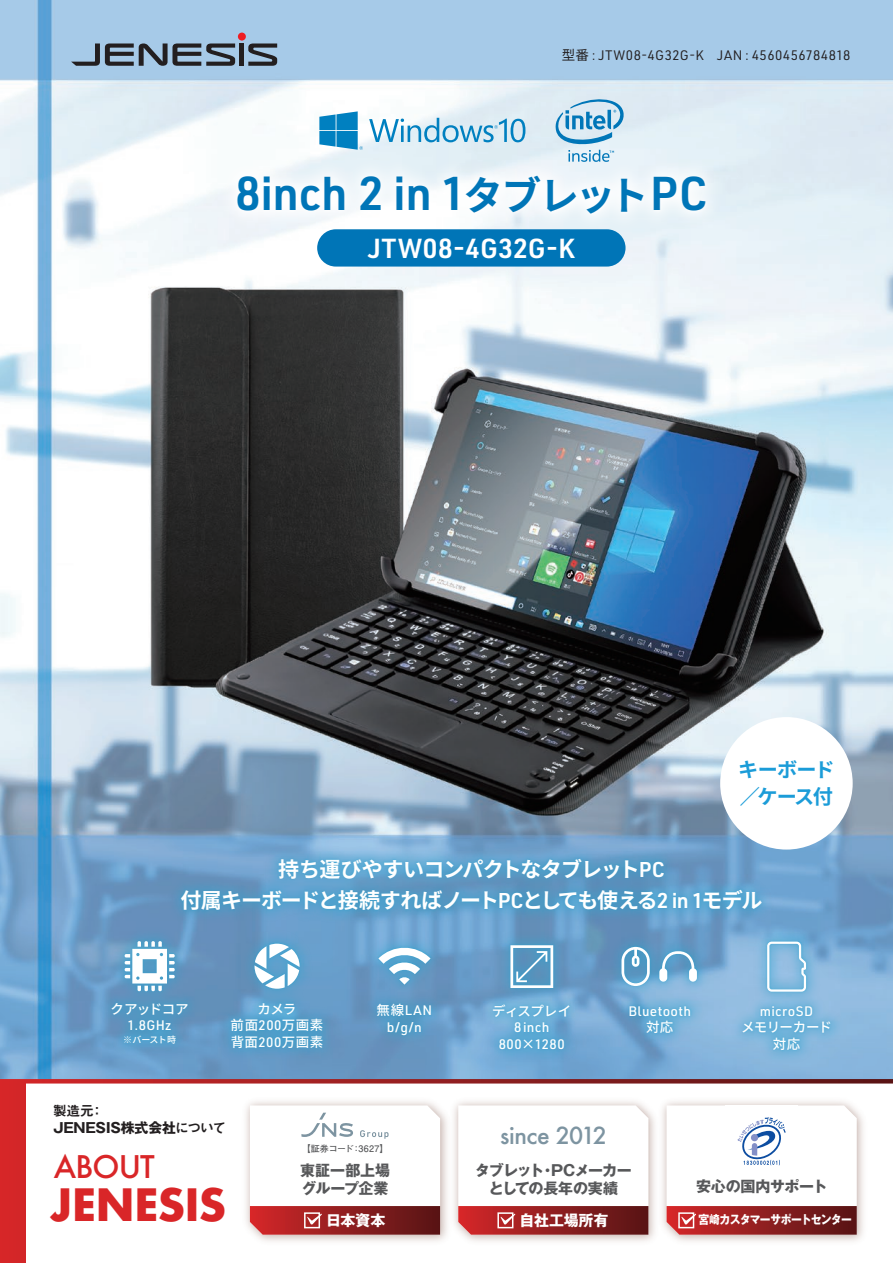
<style>
.page{position:relative;width:893px;height:1263px;background:#fff}
.page>*{position:absolute;margin:0;border:0;box-sizing:border-box;transform-origin:0 0}
.t1{font:600 46.5px "URWDIN";letter-spacing:-.005em;color:#0075b7}
.t2{font:700 43.35px "Futura";letter-spacing:-.025em;color:#d92628}
.t3{font:500 30.3px "Futura";letter-spacing:-.03em;color:#d92628}
.t4{font:600 27px "URWDIN";letter-spacing:.015em;color:#fff}
.t5{font:500 22.95px "Futura";letter-spacing:-.025em;color:#7d94a1}
.t6{font:700 21px/31.5px "Source Han Sans";letter-spacing:-.045em;color:#fff;text-align:center}
.t7{font:700 20.1px/26.8px "Source Han Sans";letter-spacing:-.045em;color:#1b9cd8}
.t8{font:700 15px/18px "Gothic MB101 Pro";letter-spacing:-.055em;color:#57585a;text-align:center}
.t9{font:700 15px/18px "Gothic MB101 Pro";letter-spacing:-.005em;color:#57585a}
.t10{font:700 15px "Gothic MB101 Pro";letter-spacing:-.01em;color:#fff}
.t11{font:700 15px "Gothic MB101 Pro";letter-spacing:-.03em;color:#57585a}
.t12{font:700 13.8px "Gothic MB101 Pro";letter-spacing:-.015em;color:#231f20}
.t13{font:13.8px "Midashi Go Pro MB31";color:#231f20}
.t14{font:500 13.5px/16.5px "URWDIN";letter-spacing:.035em;color:#fff;text-align:center}
.t15{font:13.5px "URWDIN";letter-spacing:.035em;color:#231f20}
.t16{font:500 13.5px/16.5px "Source Han Sans";letter-spacing:-.025em;color:#fff;text-align:center}
.t17{font:500 13.5px/16.5px "Source Han Sans";letter-spacing:.04em;color:#fff;text-align:center}
.t18{font:700 12px "Gothic MB101 Pro";letter-spacing:-.06em;color:#fff;scale:.9 1}
.t19{font:700 9px "Futo Go B101 Pro";letter-spacing:.015em;color:#57585a}
.t20{font:500 9px "Source Han Sans";letter-spacing:-.04em;color:#fff}
.s1{font-family:"Source Han Sans"}
.s2{font-family:"Source Han Sans";font-weight:700;font-size:39.6px}
.s3{font-family:"URWDIN";font-weight:600}
.s4{font-family:"URWDIN"}
.s5{font-family:"Midashi Go Pro MB31";font-weight:400}
</style>
<div class="page">
<img style="left:0;top:0;width:893px;height:1079px">
<img style="left:212px;top:148px;width:519px;height:132px">
<img style="left:230px;top:164px;width:483px;height:100px">
<div style="left:317px;top:229px;width:308px;height:38px;background:#0075b7;border-radius:19px"></div>
<img style="left:164px;top:841px;width:615px;height:83px">
<img style="left:177px;top:854px;width:589px;height:70px">
<div style="left:720px;top:717px;width:133px;height:132px;background:#fff;border-radius:50%"></div>
<img style="left:94px;top:924px;width:753px;height:153px">
<img style="left:107px;top:937px;width:729px;height:130px">
<svg style="left:255px;top:944px;width:45px;height:45px"></svg>
<svg style="left:125px;top:941px;width:50px;height:50px"></svg>
<svg style="left:510px;top:945px;width:43px;height:43px"></svg>
<svg style="left:621px;top:947px;width:29px;height:39px"></svg>
<svg style="left:659px;top:951px;width:38px;height:31px"></svg>
<svg style="left:767px;top:941px;width:39px;height:51px;background:#95c4e3"></svg>
<svg style="left:378px;top:944px;width:53px;height:40px"></svg>
<svg style="left:71px;top:43px;width:164px;height:23px;background:#6b7d8e"></svg>
<div style="left:239px;top:43px;width:5px;height:23px;background:#231f20"></div>
<svg style="left:248px;top:43px;width:29px;height:23px"></svg>
<div style="left:238px;top:33px;width:8px;height:8px;background:#ee1d23;border-radius:50%"></div>
<svg style="left:369px;top:118px;width:156px;height:24px;background:#a3d0e6"></svg>
<svg style="left:319px;top:111px;width:44px;height:39px"></svg>
<svg style="left:554px;top:95px;width:71px;height:67px;background:#add2e6"></svg>
<div style="left:0;top:1081px;width:26px;height:182px;background:#d42628"></div>
<img style="left:246px;top:1101px;width:201px;height:141px">
<img style="left:447px;top:1101px;width:208px;height:141px">
<img style="left:662px;top:1101px;width:202px;height:141px">
<svg style="left:0;top:1079px;width:893px;height:4px;background:#921f21"></svg>
<svg style="left:250px;top:1105px;width:190px;height:130px"></svg>
<svg style="left:458px;top:1105px;width:190px;height:130px"></svg>
<svg style="left:667px;top:1105px;width:190px;height:130px"></svg>
<p class="t15" style="left:562px;top:47px;width:290px"><span class="s1">型番</span> : JTW08-4G32G-K JAN : 4560456784818</p>
<h1 class="t1" style="left:235px;top:162px;width:474px">8inch 2 in 1<span class="s2">タブレット</span>PC</h1>
<p class="t4" style="left:368px;top:230px;width:208px">JTW08-4G32G-K</p>
<p class="t7" style="left:738px;top:756px;width:98px">キーボード／ケース付</p>
<p class="t6" style="left:181px;top:853px;width:583px">持ち運びやすいコンパクトなタブレット<span class="s3">PC<br></span>付属キーボードと接続すればノート<span class="s3">PC</span>としても使える<span class="s3">2 in 1</span>モデル</p>
<p class="t16" style="left:111px;top:1000px;width:79px">クアッドコア</p>
<p class="t14" style="left:127px;top:1016px;width:46px">1.8GHz</p>
<p class="t20" style="left:123px;top:1034px;width:54px">※バースト時</p>
<p class="t17" style="left:231px;top:1000px;width:94px">カメラ<br>前面<span class="s4">200</span>万画素背面<span class="s4">200</span>万画素</p>
<p class="t14" style="left:376px;top:1002px;width:57px"><span class="s1">無線</span>LAN b/g/n</p>
<p class="t16" style="left:492px;top:1003px;width:80px">ディスプレイ</p>
<p class="t14" style="left:499px;top:1019px;width:68px">8inch<br>800<span class="s1">×</span>1280</p>
<p class="t14" style="left:628px;top:1002px;width:64px">Bluetooth</p>
<p class="t16" style="left:646px;top:1019px;width:29px">対応</p>
<p class="t14" style="left:760px;top:1002px;width:55px">microSD</p>
<p class="t16" style="left:741px;top:1019px;width:92px">メモリーカード対応</p>
<p class="t13" style="left:53px;top:1100px;width:52px">製造元：</p>
<p class="t12" style="left:53px;top:1116px;width:175px">JENESIS株式会社<span class="s5">について</span></p>
<h3 class="t3" style="left:54px;top:1146px;width:103px">ABOUT</h3>
<h2 class="t2" style="left:50px;top:1173px;width:178px">JENESIS</h2>
<p class="t19" style="left:302px;top:1142px;width:88px">【証券コード：3627】</p>
<p class="t9" style="left:300px;top:1159px;width:91px">東証一部上場グループ企業</p>
<p class="t5" style="left:500px;top:1120px;width:108px">since 2012</p>
<p class="t8" style="left:475px;top:1159px;width:158px">タブレット・PCメーカーとしての長年の実績</p>
<p class="t11" style="left:696px;top:1173px;width:133px">安心の国内サポート</p>
<p class="t10" style="left:326px;top:1207px;width:61px">日本資本</p>
<p class="t10" style="left:519px;top:1207px;width:91px">自社工場所有</p>
<p class="t18" style="left:699px;top:1210px;width:172px">宮崎カスタマーサポートセンター</p>
</div>
